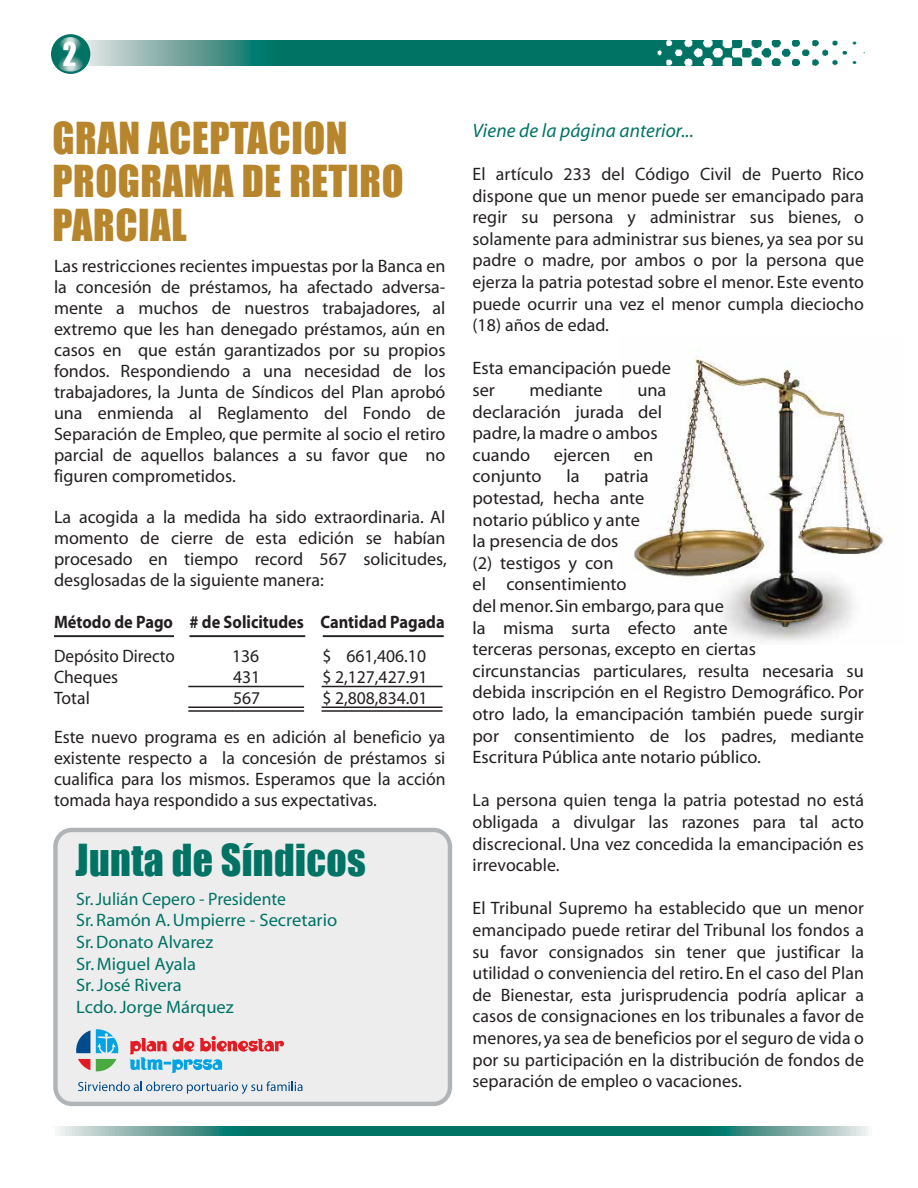
<style>
.page{position:relative;width:918px;height:1188px;background:#fff}
.page>*{position:absolute;margin:0;border:0;box-sizing:border-box;transform-origin:0 0}
.t1{font:40.5px/43.5px "Impact";letter-spacing:.015em;color:#b7852c}
.t2{font:40.5px "Impact";letter-spacing:.01em;color:#007365}
.t3{font:30px "Impact";color:#fff;scale:.92 1}
.t4{font:italic 19.5px "Myriad";letter-spacing:.005em;color:#007365}
.t5{font:18px/21.6px "Myriad";color:#231f20;text-align:justify}
.t6{font:18px/21.6px "Myriad";color:#007365}
.t7{font:700 18px/34.5px "Myriad";color:#231f20;scale:.91 1}
.s1{font-weight:400}
</style>
<div class="page">
<img style="left:633px;top:349px;width:254px;height:293px">
<img style="left:655px;top:41px;width:210px;height:25px">
<svg style="left:59px;top:1126px;width:810px;height:9px;background:#328b80"></svg>
<svg style="left:85px;top:40px;width:570px;height:26px;background:#248378"></svg>
<div style="left:55px;top:830px;width:395px;height:274px;background:#ededee;border-radius:17px"></div>
<div style="left:53px;top:828px;width:399px;height:278px;border:4px solid #b1b4b6;border-radius:17px"></div>
<svg style="left:78px;top:1081px;width:225px;height:13px"></svg>
<svg style="left:129px;top:1036px;width:155px;height:37px"></svg>
<svg style="left:96px;top:1029px;width:22px;height:24px"></svg>
<svg style="left:96px;top:1059px;width:20px;height:12px"></svg>
<svg style="left:78px;top:1059px;width:12px;height:11px"></svg>
<svg style="left:76px;top:1030px;width:14px;height:23px"></svg>
<div style="left:51px;top:34px;width:39px;height:40px;background:#007365;border-radius:50%"></div>
<svg style="left:59px;top:37px;width:22px;height:18px"></svg>
<svg style="left:57px;top:53px;width:27px;height:19px"></svg>
<hr style="left:54px;top:635px;width:120px;height:2px;background:#231f20">
<hr style="left:190px;top:635px;width:115px;height:2px;background:#231f20">
<hr style="left:323px;top:635px;width:121px;height:2px;background:#231f20">
<hr style="left:188px;top:706px;width:116px;height:2px;background:#231f20">
<hr style="left:322px;top:706px;width:121px;height:2px;background:#231f20">
<hr style="left:188px;top:686px;width:116px;height:1px;background:#231f20">
<hr style="left:322px;top:686px;width:121px;height:1px;background:#231f20">
<hr style="left:188px;top:710px;width:116px;height:2px;background:#231f20">
<hr style="left:322px;top:710px;width:121px;height:2px;background:#231f20">
<p class="t3" style="left:63px;top:31px;width:17px">2</p>
<p class="t1" style="left:53px;top:115px;width:353px">GRAN ACEPTACION<br>PROGRAMA DE RETIRO<br>PARCIAL</p>
<p class="t5" style="left:54px;top:256px;width:393px;line-height:21px">Las restricciones recientes impuestas por la Banca en la concesión de préstamos, ha afectado adversa&shy;mente a muchos de nuestros trabajadores, al extremo que les han denegado préstamos, aún en casos en que están garantizados por su propios fondos. Respondiendo a una necesidad de los trabajadores, la Junta de Síndicos del Plan aprobó una enmienda al Reglamento del Fondo de Separación de Empleo, que permite al socio el retiro parcial de aquellos balances a su favor que no figuren comprometidos.</p>
<p class="t5" style="left:54px;top:507px;width:394px;line-height:21px">La acogida a la medida ha sido extraordinaria. Al momento de cierre de esta edición se habían procesado en tiempo record 567 solicitudes, desglosadas de la siguiente manera:</p>
<p class="t7" style="left:54px;top:605px;width:431px">Método de Pago # de Solicitudes Cantidad Pagada<br><span class="s1">Depósito Directo</span></p>
<p class="t5" style="left:232px;top:646px;width:29px">136</p>
<p class="t5" style="left:322px;top:646px;width:105px">$ 661,406.10</p>
<p class="t5" style="left:54px;top:667px;width:66px">Cheques</p>
<p class="t5" style="left:233px;top:667px;width:29px">431</p>
<p class="t5" style="left:322px;top:667px;width:107px">$ 2,127,427.91</p>
<p class="t5" style="left:54px;top:688px;width:37px">Total</p>
<p class="t5" style="left:233px;top:688px;width:29px">567</p>
<p class="t5" style="left:54px;top:679px;width:393px;line-height:39px;text-indent:268px">$ 2,808,834.01<br>Este nuevo programa es en adición al beneficio ya</p>
<p class="t5" style="left:54px;top:748px;width:393px;line-height:21px">existente respecto a la concesión de préstamos si cualifica para los mismos. Esperamos que la acción tomada haya respondido a sus expectativas.</p>
<p class="t2" style="left:76px;top:829px;width:292px">Junta de Síndicos</p>
<p class="t6" style="left:76px;top:889px;width:263px">Sr. Julián Cepero - Presidente<br>Sr. Ramón A. Umpierre - Secretario<br>Sr. Donato Alvarez<br>Sr. Miguel Ayala<br>Sr. José Rivera<br>Lcdo. Jorge Márquez</p>
<p class="t4" style="left:472px;top:121px;width:223px">Viene de la página anterior...</p>
<p class="t5" style="left:472px;top:164px;width:393px">El artículo 233 del Código Civil de Puerto Rico dispone que un menor puede ser emancipado para regir su persona y administrar sus bienes, o solamente para administrar sus bienes, ya sea por su padre o madre, por ambos o por la persona que ejerza la patria potestad sobre el menor. Este evento puede ocurrir una vez el menor cumpla dieciocho (18) años de edad.</p>
<p class="t5" style="left:472px;top:358px;width:200px">Esta emancipación puede ser</p>
<p class="t5" style="left:530px;top:380px;width:75px">mediante</p>
<p class="t5" style="left:472px;top:380px;width:196px;text-align:left;text-indent:165px">una declaración jurada del padre, la madre o ambos cuando</p>
<p class="t5" style="left:554px;top:445px;width:58px">ejercen</p>
<p class="t5" style="left:634px;top:445px;width:21px">en</p>
<p class="t5" style="left:472px;top:466px;width:71px">conjunto</p>
<p class="t5" style="left:566px;top:466px;width:15px">la</p>
<p class="t5" style="left:472px;top:466px;width:393px;text-align:left;text-indent:132px">patria<br>potestad, hecha ante<br>notario público y ante<br>la presencia de dos<br>(2) testigos y con<br>el consentimiento<br>del menor. Sin embargo, para que<br>la misma surta efecto ante<br>terceras personas, excepto en ciertas circunstancias particulares, resulta necesaria su debida inscripción en el Registro Demográfico. Por otro lado, la emancipación también puede surgir por consentimiento de los padres, mediante<br>Escritura Pública ante notario público.</p>
<p class="t5" style="left:472px;top:790px;width:393px">La persona quien tenga la patria potestad no está obligada a divulgar las razones para tal acto discrecional. Una vez concedida la emancipación es irrevocable.</p>
<p class="t5" style="left:472px;top:898px;width:393px">El Tribunal Supremo ha establecido que un menor emancipado puede retirar del Tribunal los fondos a su favor consignados sin tener que justificar la utilidad o conveniencia del retiro. En el caso del Plan de Bienestar, esta jurisprudencia podría aplicar a casos de consignaciones en los tribunales a favor de menores, ya sea de beneficios por el seguro de vida o por su participación en la distribución de fondos de separación de empleo o vacaciones.</p>
</div>
